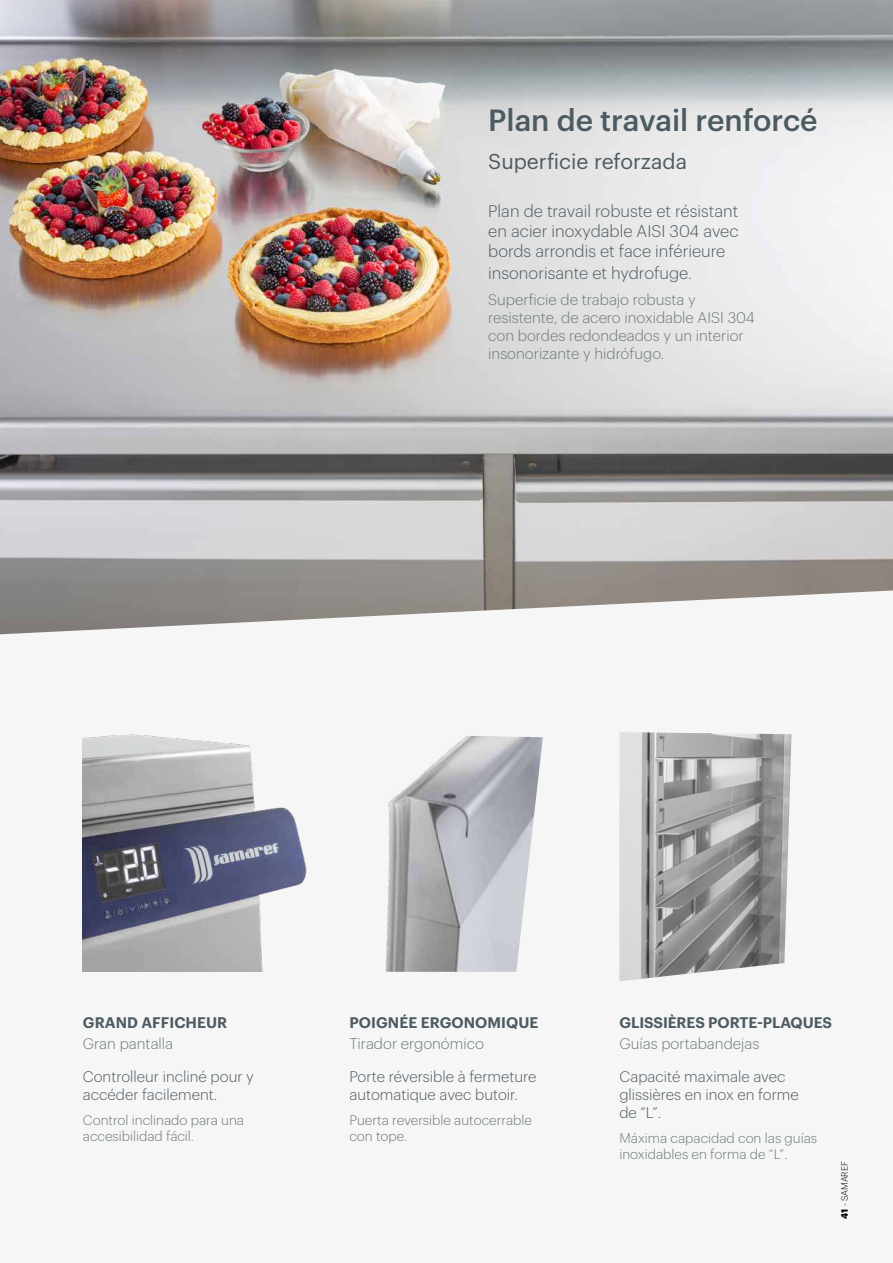
<style>
.page{position:relative;width:893px;height:1263px;background:#fff}
.page>*{position:absolute;margin:0;border:0;box-sizing:border-box;transform-origin:0 0}
.t1{font:500 30px "Graphik";color:#4c5a62}
.t2{font:21px "Graphik";color:#4c5a62}
.t3{font:300 16.5px/19.8px "Graphik";color:#4c5a62;text-align:justify}
.t4{font:300 15px/18px "Graphik";color:#6c787c}
.t5{font:300 15px/18px "Graphik";color:#4c5a62}
.t6{font:600 15px "Graphik";letter-spacing:.005em;color:#4c5a62}
.t7{font:300 13.5px/16.2px "Graphik";color:#6c787c}
.t8{font:300 9px "Graphik";color:#000}
.s1{font-weight:700}
</style>
<div class="page">
<div style="left:0;top:544px;width:893px;height:719px;background:#f6f6f6"></div>
<img style="left:0;top:0;width:893px;height:634px">
<img style="left:83px;top:734px;width:224px;height:238px">
<img style="left:619px;top:732px;width:173px;height:249px">
<img style="left:385px;top:736px;width:158px;height:236px">
<h1 class="t1" style="left:488px;top:97px;width:331px">Plan de travail renforcé</h1>
<h2 class="t2" style="left:488px;top:145px;width:200px">Superficie reforzada</h2>
<p class="t3" style="left:488px;top:200px;width:252px">Plan de travail robuste et résistant en acier inoxydable AISI 304 avec bords arrondis et face inférieure</p>
<p class="t3" style="left:488px;top:261px;width:205px">insonorisante et hydrofuge.</p>
<p class="t4" style="left:488px;top:289px;width:268px">Superficie de trabajo robusta y resistente, de acero inoxidable AISI 304 con bordes redondeados y un interior insonorizante y hidrófugo.</p>
<p class="t6" style="left:83px;top:1011px;width:146px">GRAND AFFICHEUR</p>
<p class="t4" style="left:83px;top:1033px;width:92px">Gran pantalla</p>
<p class="t5" style="left:83px;top:1066px;width:173px">Controlleur incliné pour y accéder facilement.</p>
<p class="t7" style="left:83px;top:1111px;width:163px">Control inclinado para una accesibilidad fácil.</p>
<p class="t6" style="left:349px;top:1011px;width:191px">POIGNÉE ERGONOMIQUE</p>
<p class="t4" style="left:349px;top:1033px;width:136px">Tirador ergonómico</p>
<p class="t5" style="left:349px;top:1066px;width:189px">Porte réversible à fermeture automatique avec butoir.</p>
<p class="t7" style="left:349px;top:1111px;width:184px">Puerta reversible autocerrable con tope.</p>
<p class="t6" style="left:619px;top:1011px;width:214px">GLISSIÈRES PORTE-PLAQUES</p>
<p class="t4" style="left:619px;top:1033px;width:141px">Guías portabandejas</p>
<p class="t5" style="left:619px;top:1066px;width:181px">Capacité maximale avec glissières en inox en forme de “L”.</p>
<p class="t7" style="left:619px;top:1129px;width:199px">Máxima capacidad con las guías inoxidables en forma de “L”.</p>
<p class="t8" style="left:838px;top:1219px;width:59px;rotate:-90deg"><span class="s1">41</span> - SAMAREF</p>
</div>
